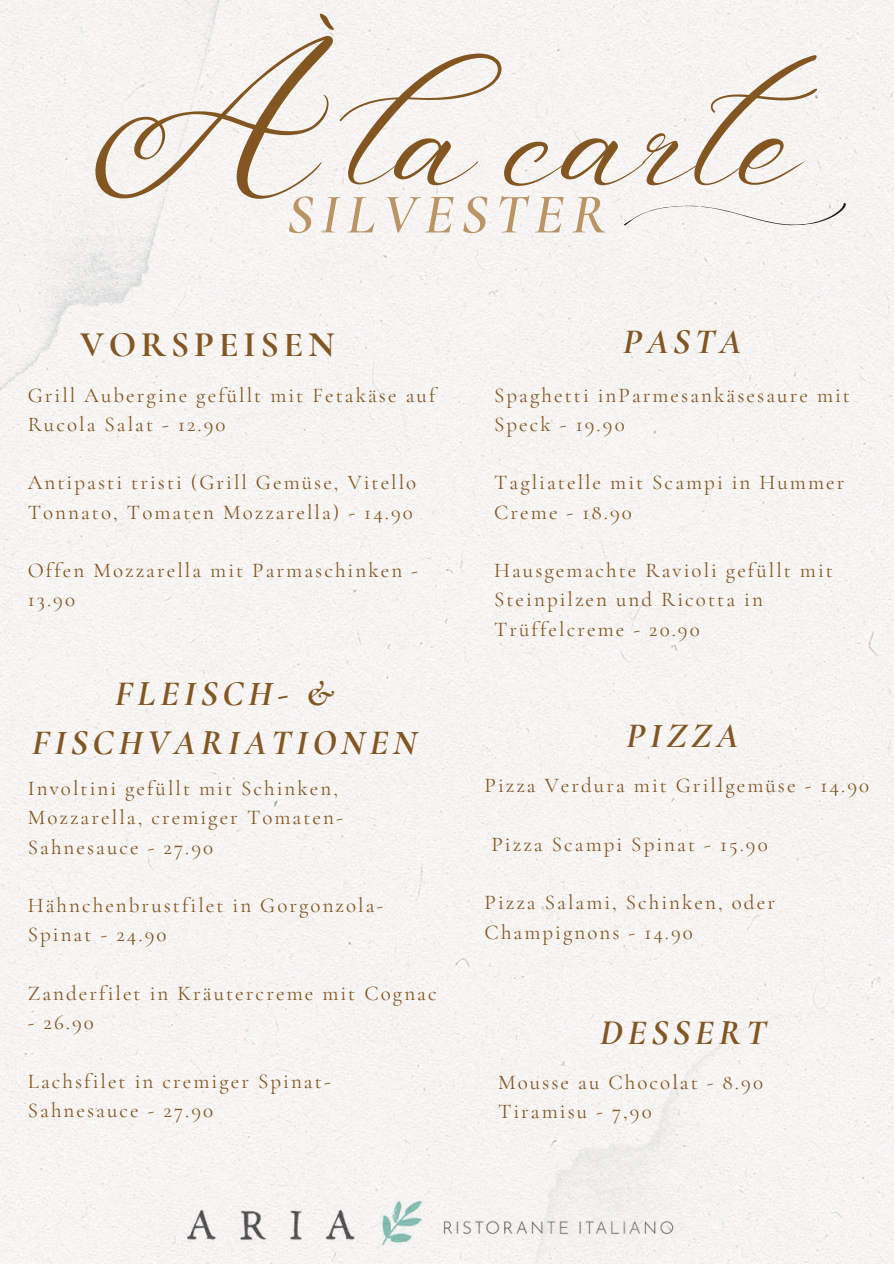
<style>
.page{position:relative;width:894px;height:1264px;background:#fff}
.page>*{position:absolute;margin:0;border:0;box-sizing:border-box;transform-origin:0 0}
.t1{font:97.2px "Aniyah";color:#825521}
.t2{font:italic 600 56.7px "Cormorant Garamond";letter-spacing:.13em;color:#bb9466}
.t3{font:italic 700 36px/49.5px "Cormorant Garamond";letter-spacing:.13em;color:#825521;text-align:center}
.t4{font:700 36px "Cormorant Garamond";letter-spacing:.13em;color:#825521}
.t5{font:21px/29.2px "Cormorant Garamond";letter-spacing:.1em;color:#825521}
</style>
<div class="page">
<div style="left:0;top:0;width:893px;height:1263px;background:#f6f4f3"></div>
<div style="left:0;top:0;width:235px;height:405px;background:#f5f4f2"></div>
<div style="left:429px;top:1001px;width:464px;height:262px;background:#f5f4f2"></div>
<div style="left:622px;top:194px;width:224px;height:44px;background:#f6f4f3"></div>
<p class="t1" style="left:92px;top:101px;width:731px">À la carte</p>
<p class="t2" style="left:287px;top:180px;width:321px">SILVESTER</p>
<p class="t4" style="left:80px;top:323px;width:256px">VORSPEISEN</p>
<p class="t3" style="left:622px;top:317px;width:120px">PASTA</p>
<p class="t5" style="left:28px;top:380px;width:409px">Grill Aubergine gefüllt mit Fetakäse auf<br>Rucola Salat - 12.90</p>
<p class="t5" style="left:28px;top:468px;width:390px">Antipasti tristi (Grill Gemüse, Vitello<br>Tonnato, Tomaten Mozzarella) - 14.90</p>
<p class="t5" style="left:28px;top:556px;width:391px">Offen Mozzarella mit Parmaschinken -<br>13.90</p>
<p class="t3" style="left:32px;top:668px;width:386px">FLEISCH- &amp;<br>FISCHVARIATIONEN</p>
<p class="t5" style="left:28px;top:773px;width:316px">Involtini gefüllt mit Schinken,<br>Mozzarella, cremiger Tomaten-<br>Sahnesauce - 27.90</p>
<p class="t5" style="left:28px;top:890px;width:357px">Hähnchenbrustfilet in Gorgonzola-<br>Spinat - 24.90</p>
<p class="t5" style="left:28px;top:978px;width:410px">Zanderfilet in Kräutercreme mit Cognac</p>
<p class="t5" style="left:28px;top:1007px;width:68px">- 26.90</p>
<p class="t5" style="left:28px;top:1066px;width:304px">Lachsfilet in cremiger Spinat-<br>Sahnesauce - 27.90</p>
<p class="t5" style="left:494px;top:380px;width:357px">Spaghetti inParmesankäsesaure mit<br>Speck - 19.90</p>
<p class="t5" style="left:494px;top:468px;width:351px">Tagliatelle mit Scampi in Hummer<br>Creme - 18.90</p>
<p class="t5" style="left:494px;top:556px;width:340px">Hausgemachte Ravioli gefüllt mit<br>Steinpilzen und Ricotta in<br>Trüffelcreme - 20.90</p>
<p class="t3" style="left:626px;top:710px;width:113px">PIZZA</p>
<p class="t5" style="left:484px;top:770px;width:386px">Pizza Verdura mit Grillgemüse - 14.90</p>
<p class="t5" style="left:491px;top:829px;width:278px">Pizza Scampi Spinat - 15.90</p>
<p class="t5" style="left:484px;top:887px;width:292px">Pizza Salami, Schinken, oder<br>Champignons - 14.90</p>
<p class="t3" style="left:599px;top:1007px;width:168px">DESSERT</p>
<p class="t5" style="left:498px;top:1067px;width:266px">Mousse au Chocolat - 8.90</p>
<p class="t5" style="left:498px;top:1096px;width:155px">Tiramisu - 7,90</p>
</div>
